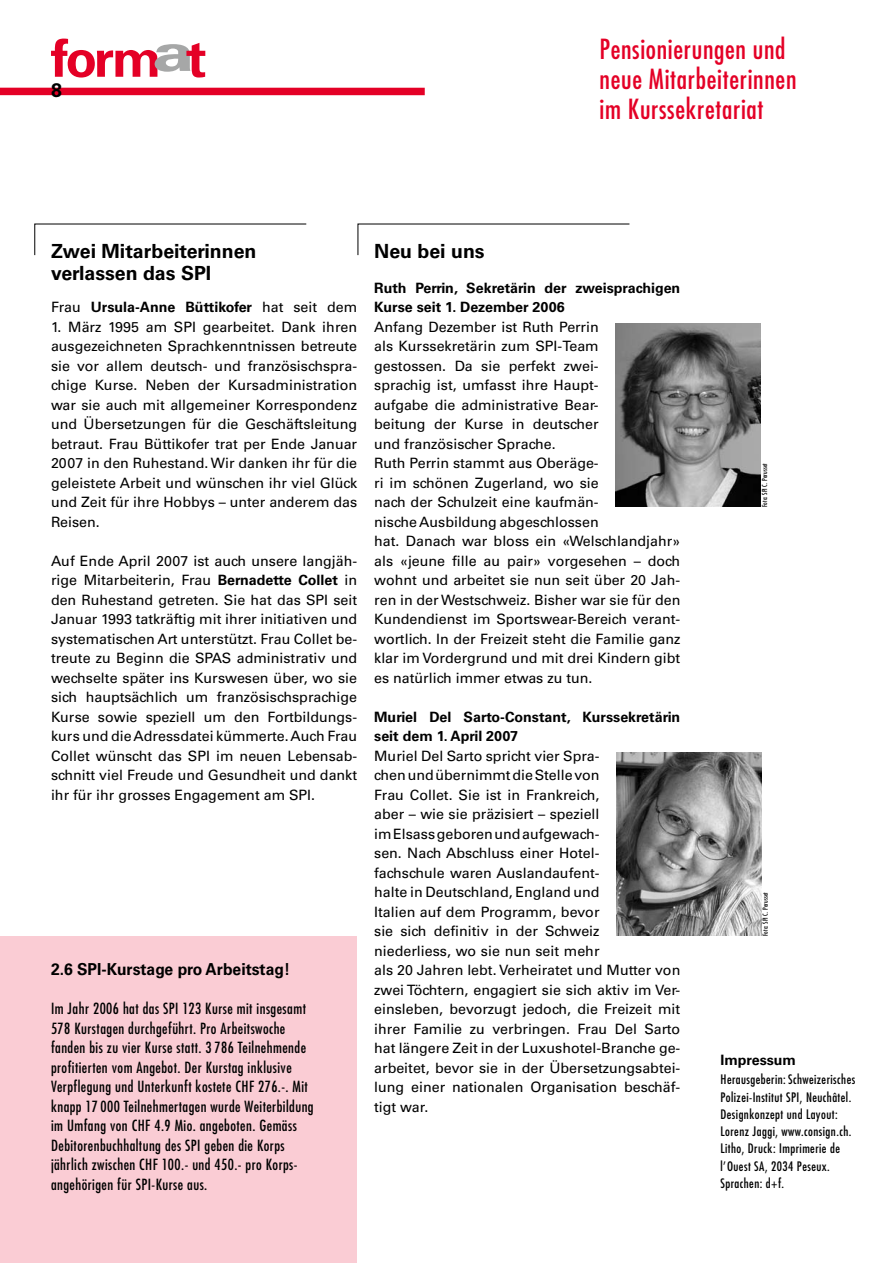
<style>
.page{position:relative;width:893px;height:1263px;background:#fff}
.page>*{position:absolute;margin:0;border:0;box-sizing:border-box;transform-origin:0 0}
.t1{font:condensed 27px/30px "Futura";letter-spacing:.025em;color:#e40026}
.t2{font:700 19.5px/22.5px "Univers";color:#000}
.t3{font:700 16.5px "Univers";color:#000;scale:.95 1}
.t4{font:condensed 15px/19.5px "Futura";letter-spacing:.03em;color:#000}
.t5{font:14.25px/19.5px "Univers";color:#000;text-align:justify}
.t6{font:700 14.25px/19.5px "Univers";color:#000}
.t7{font:condensed 12.75px/17.2px "Futura";letter-spacing:.035em;color:#000}
.t8{font:condensed 6.75px "Futura";letter-spacing:.015em;color:#000}
.s1{font-weight:400}
.s2{font-weight:700}
</style>
<div class="page">
<div style="left:0;top:88px;width:425px;height:7px;background:#e40026"></div>
<svg style="left:51px;top:39px;width:154px;height:39px"></svg>
<div style="left:0;top:936px;width:357px;height:327px;background:#faccd4"></div>
<svg style="left:34px;top:223px;width:273px;height:33px"></svg>
<svg style="left:357px;top:223px;width:273px;height:33px"></svg>
<img style="left:616px;top:324px;width:144px;height:183px">
<img style="left:617px;top:753px;width:144px;height:183px">
<h2 class="t2" style="left:51px;top:79px;width:12px">8</h2>
<h1 class="t1" style="left:600px;top:34px;width:198px">Pensionierungen und neue Mitarbeiterinnen im Kurssekretariat</h1>
<h2 class="t2" style="left:51px;top:240px;width:207px">Zwei Mitarbeiterinnen verlassen das SPI</h2>
<p class="t6" style="left:51px;top:297px;width:308px"><span class="s1">Frau</span> Ursula-Anne Büttikofer <span class="s1">hat seit dem</span></p>
<p class="t5" style="left:51px;top:317px;width:308px">1. März 1995 am SPI gearbeitet. Dank ihren ausgezeichneten Sprachkenntnissen betreute sie vor allem deutsch- und französischspra&shy;chige Kurse. Neben der Kursadministration war sie auch mit allgemeiner Korrespondenz und Übersetzungen für die Geschäftsleitung betraut. Frau Büttikofer trat per Ende Januar 2007 in den Ruhestand. Wir danken ihr für die geleistete Arbeit und wünschen ihr viel Glück und Zeit für ihre Hobbys – unter anderem das Reisen.</p>
<p class="t5" style="left:51px;top:551px;width:308px">Auf Ende April 2007 ist auch unsere langjäh&shy;rige Mitarbeiterin, Frau <span class="s2">Bernadette Collet</span> in den Ruhestand getreten. Sie hat das SPI seit Januar 1993 tatkräftig mit ihrer initiativen und systematischen Art unterstützt. Frau Collet be&shy;treute zu Beginn die SPAS administrativ und wechselte später ins Kurswesen über, wo sie sich hauptsächlich um französischsprachige Kurse sowie speziell um den Fortbildungs&shy;kurs und die Adressdatei kümmerte. Auch Frau Collet wünscht das SPI im neuen Lebensab&shy;schnitt viel Freude und Gesundheit und dankt ihr für ihr grosses Engagement am SPI.</p>
<p class="t3" style="left:51px;top:959px;width:253px">2.6 SPI-Kurstage pro Arbeitstag!</p>
<p class="t4" style="left:51px;top:999px;width:264px">Im Jahr 2006 hat das SPI 123 Kurse mit insgesamt 578 Kurstagen durchgeführt. Pro Arbeitswoche fanden bis zu vier Kurse statt. 3 786 Teilnehmende profitierten vom Angebot. Der Kurstag inklusive Verpflegung und Unterkunft kostete CHF 276.-. Mit knapp 17 000 Teilnehmertagen wurde Weiterbildung im Umfang von CHF 4.9 Mio. angeboten. Gemäss Debitorenbuchhaltung des SPI geben die Korps jährlich zwischen CHF 100.- und 450.- pro Korps&shy;angehörigen für SPI-Kurse aus.</p>
<h2 class="t2" style="left:374px;top:240px;width:112px">Neu bei uns</h2>
<p class="t6" style="left:374px;top:278px;width:308px">Ruth Perrin, Sekretärin der zweisprachigen<br>Kurse seit 1. Dezember 2006</p>
<p class="t5" style="left:374px;top:317px;width:308px;text-align:left">Anfang Dezember ist Ruth Perrin<br>als Kurssekretärin zum SPI-Team<br>gestossen. Da sie perfekt zwei-<br>sprachig ist, umfasst ihre Haupt-<br>aufgabe die administrative Bear-<br>beitung der Kurse in deutscher<br>und französischer Sprache.<br>Ruth Perrin stammt aus Oberäge-<br>ri im schönen Zugerland, wo sie<br>nach der Schulzeit eine kaufmän-<br>nische Ausbildung abgeschlossen<br>hat. Danach war bloss ein «Welschlandjahr» als «jeune fille au pair» vorgesehen – doch wohnt und arbeitet sie nun seit über 20 Jah&shy;ren in der Westschweiz. Bisher war sie für den Kundendienst im Sportswear-Bereich verant&shy;wortlich. In der Freizeit steht die Familie ganz klar im Vordergrund und mit drei Kindern gibt es natürlich immer etwas zu tun.</p>
<p class="t6" style="left:374px;top:707px;width:308px">Muriel Del Sarto-Constant, Kurssekretärin seit dem 1. April 2007</p>
<p class="t5" style="left:374px;top:746px;width:308px;text-align:left">Muriel Del Sarto spricht vier Spra-<br>chen und übernimmt die Stelle von<br>Frau Collet. Sie ist in Frankreich,<br>aber – wie sie präzisiert – speziell<br>im Elsass geboren und aufgewach-<br>sen. Nach Abschluss einer Hotel-<br>fachschule waren Auslandaufent-<br>halte in Deutschland, England und<br>Italien auf dem Programm, bevor<br>sie sich definitiv in der Schweiz<br>niederliess, wo sie nun seit mehr<br>als 20 Jahren lebt. Verheiratet und Mutter von zwei Töchtern, engagiert sie sich aktiv im Ver&shy;einsleben, bevorzugt jedoch, die Freizeit mit ihrer Familie zu verbringen. Frau Del Sarto hat längere Zeit in der Luxushotel-Branche ge&shy;arbeitet, bevor sie in der Übersetzungsabtei&shy;lung einer nationalen Organisation beschäf&shy;tigt war.</p>
<p class="t8" style="left:761px;top:507px;width:45px;rotate:-90deg">Foto: SPI C. Perusset</p>
<p class="t8" style="left:761px;top:936px;width:45px;rotate:-90deg">Foto: SPI C. Perusset</p>
<p class="t6" style="left:720px;top:1050px;width:77px">Impressum</p>
<p class="t7" style="left:720px;top:1071px;width:136px">Herausgeberin: Schweizerisches<br>Polizei-Institut SPI, Neuchâtel.<br>Designkonzept und Layout:<br>Lorenz Jaggi, www.consign.ch.<br>Litho, Druck: Imprimerie de l’Ouest SA, 2034 Peseux.<br>Sprachen: d+f.</p>
</div>
